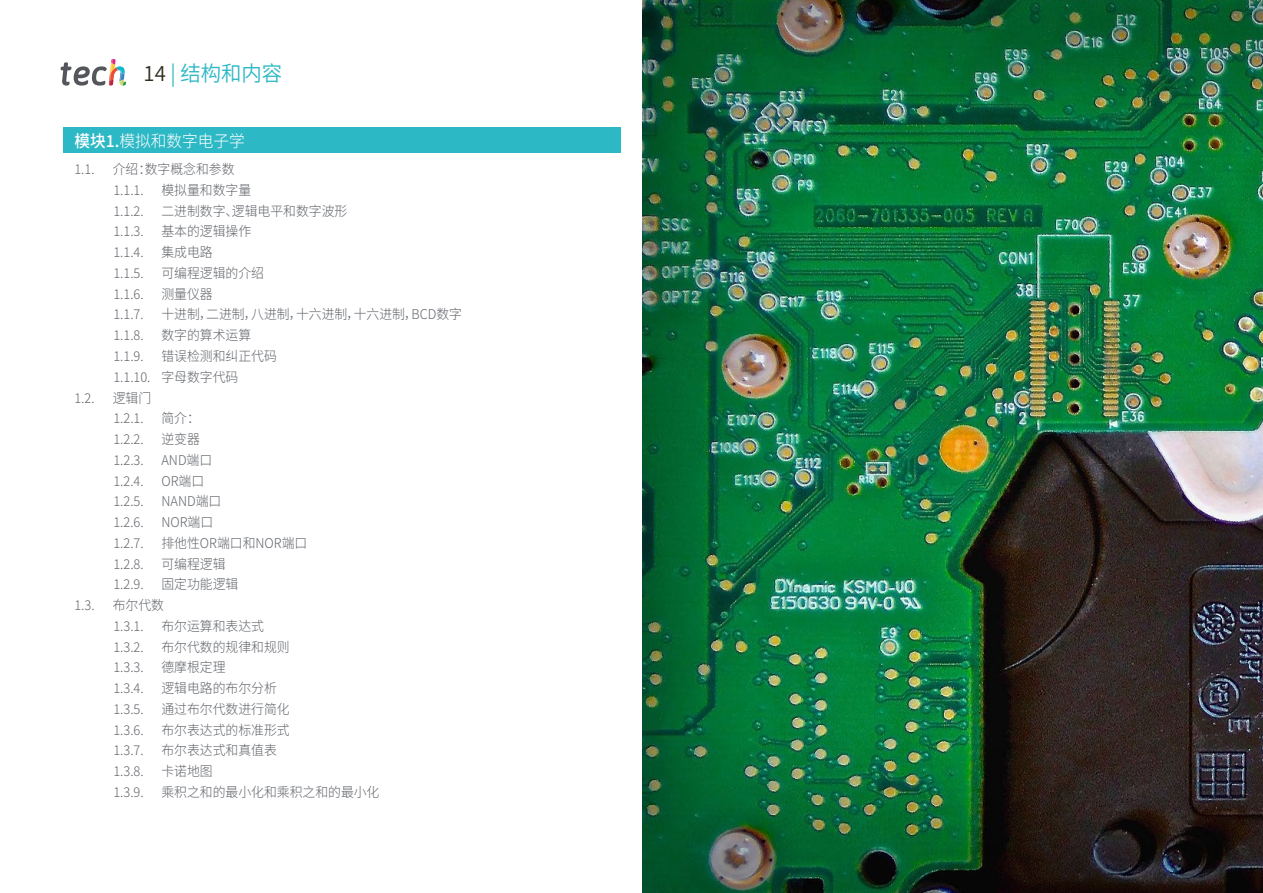
<style>
.page{position:relative;width:1263px;height:893px;background:#fff}
.page>*{position:absolute;margin:0;border:0;box-sizing:border-box;transform-origin:0 0}
.t1{font:21px "Source Han Sans CN";color:#2db8c5}
.t2{font:300 16.5px "Source Han Sans CN";color:#fff;scale:.95 1}
.t3{font:300 13.5px/20.7px "Source Han Sans CN";color:#61646a;scale:.95 1}
.s1{color:#312e20}
.s2{font-weight:500}
</style>
<div class="page">
<div style="left:63px;top:128px;width:558px;height:25px;background:#2db8c5"></div>
<svg style="left:61px;top:59px;width:65px;height:27px"></svg>
<img style="left:642px;top:0;width:621px;height:893px">
<h1 class="t1" style="left:144px;top:61px;width:140px"><span class="s1">14</span> | 结构和内容</h1>
<p class="t2" style="left:74px;top:132px;width:181px"><span class="s2">模块1.</span>模拟和数字电子学</p>
<p class="t3" style="left:74px;top:159px;width:23px">1.1.</p>
<p class="t3" style="left:113px;top:159px;width:130px">介绍：数字概念和参数<br>1.1.1.</p>
<p class="t3" style="left:161px;top:180px;width:96px">模拟量和数字量</p>
<p class="t3" style="left:113px;top:201px;width:33px">1.1.2.</p>
<p class="t3" style="left:161px;top:201px;width:197px">二进制数字、逻辑电平和数字波形</p>
<p class="t3" style="left:113px;top:221px;width:33px">1.1.3.</p>
<p class="t3" style="left:161px;top:221px;width:96px">基本的逻辑操作</p>
<p class="t3" style="left:113px;top:242px;width:33px">1.1.4.</p>
<p class="t3" style="left:161px;top:242px;width:55px">集成电路</p>
<p class="t3" style="left:113px;top:263px;width:33px">1.1.5.</p>
<p class="t3" style="left:161px;top:263px;width:109px">可编程逻辑的介绍</p>
<p class="t3" style="left:113px;top:284px;width:33px">1.1.6.</p>
<p class="t3" style="left:161px;top:284px;width:55px">测量仪器</p>
<p class="t3" style="left:113px;top:304px;width:33px">1.1.7.</p>
<p class="t3" style="left:161px;top:304px;width:318px">十进制，二进制，八进制，十六进制，十六进制，BCD数字</p>
<p class="t3" style="left:113px;top:325px;width:33px">1.1.8.</p>
<p class="t3" style="left:161px;top:325px;width:96px">数字的算术运算</p>
<p class="t3" style="left:113px;top:346px;width:33px">1.1.9.</p>
<p class="t3" style="left:113px;top:346px;width:174px;text-indent:48px">错误检测和纠正代码<br>1.1.10. 字母数字代码</p>
<p class="t3" style="left:74px;top:387px;width:23px">1.2.</p>
<p class="t3" style="left:113px;top:387px;width:42px">逻辑门<br>1.2.1.</p>
<p class="t3" style="left:161px;top:408px;width:42px">简介：</p>
<p class="t3" style="left:113px;top:429px;width:33px">1.2.2.</p>
<p class="t3" style="left:161px;top:429px;width:42px">逆变器</p>
<p class="t3" style="left:113px;top:450px;width:33px">1.2.3.</p>
<p class="t3" style="left:161px;top:450px;width:55px">AND端口</p>
<p class="t3" style="left:113px;top:470px;width:33px">1.2.4.</p>
<p class="t3" style="left:161px;top:470px;width:47px">OR端口</p>
<p class="t3" style="left:113px;top:491px;width:33px">1.2.5.</p>
<p class="t3" style="left:161px;top:491px;width:65px">NAND端口</p>
<p class="t3" style="left:113px;top:512px;width:33px">1.2.6.</p>
<p class="t3" style="left:161px;top:512px;width:56px">NOR端口</p>
<p class="t3" style="left:113px;top:533px;width:33px">1.2.7.</p>
<p class="t3" style="left:161px;top:533px;width:155px">排他性OR端口和NOR端口</p>
<p class="t3" style="left:113px;top:553px;width:33px">1.2.8.</p>
<p class="t3" style="left:161px;top:553px;width:69px">可编程逻辑</p>
<p class="t3" style="left:113px;top:574px;width:33px">1.2.9.</p>
<p class="t3" style="left:161px;top:574px;width:83px">固定功能逻辑</p>
<p class="t3" style="left:74px;top:595px;width:23px">1.3.</p>
<p class="t3" style="left:113px;top:595px;width:56px">布尔代数<br>1.3.1.</p>
<p class="t3" style="left:161px;top:616px;width:109px">布尔运算和表达式</p>
<p class="t3" style="left:113px;top:636px;width:33px">1.3.2.</p>
<p class="t3" style="left:161px;top:636px;width:137px">布尔代数的规律和规则</p>
<p class="t3" style="left:113px;top:657px;width:33px">1.3.3.</p>
<p class="t3" style="left:161px;top:657px;width:69px">德摩根定理</p>
<p class="t3" style="left:113px;top:678px;width:33px">1.3.4.</p>
<p class="t3" style="left:161px;top:678px;width:123px">逻辑电路的布尔分析</p>
<p class="t3" style="left:113px;top:699px;width:33px">1.3.5.</p>
<p class="t3" style="left:161px;top:699px;width:137px">通过布尔代数进行简化</p>
<p class="t3" style="left:113px;top:719px;width:33px">1.3.6.</p>
<p class="t3" style="left:161px;top:719px;width:137px">布尔表达式的标准形式</p>
<p class="t3" style="left:113px;top:740px;width:33px">1.3.7.</p>
<p class="t3" style="left:161px;top:740px;width:123px">布尔表达式和真值表</p>
<p class="t3" style="left:113px;top:761px;width:33px">1.3.8.</p>
<p class="t3" style="left:161px;top:761px;width:55px">卡诺地图</p>
<p class="t3" style="left:113px;top:782px;width:33px">1.3.9.</p>
<p class="t3" style="left:161px;top:782px;width:231px">乘积之和的最小化和乘积之和的最小化</p>
</div>
